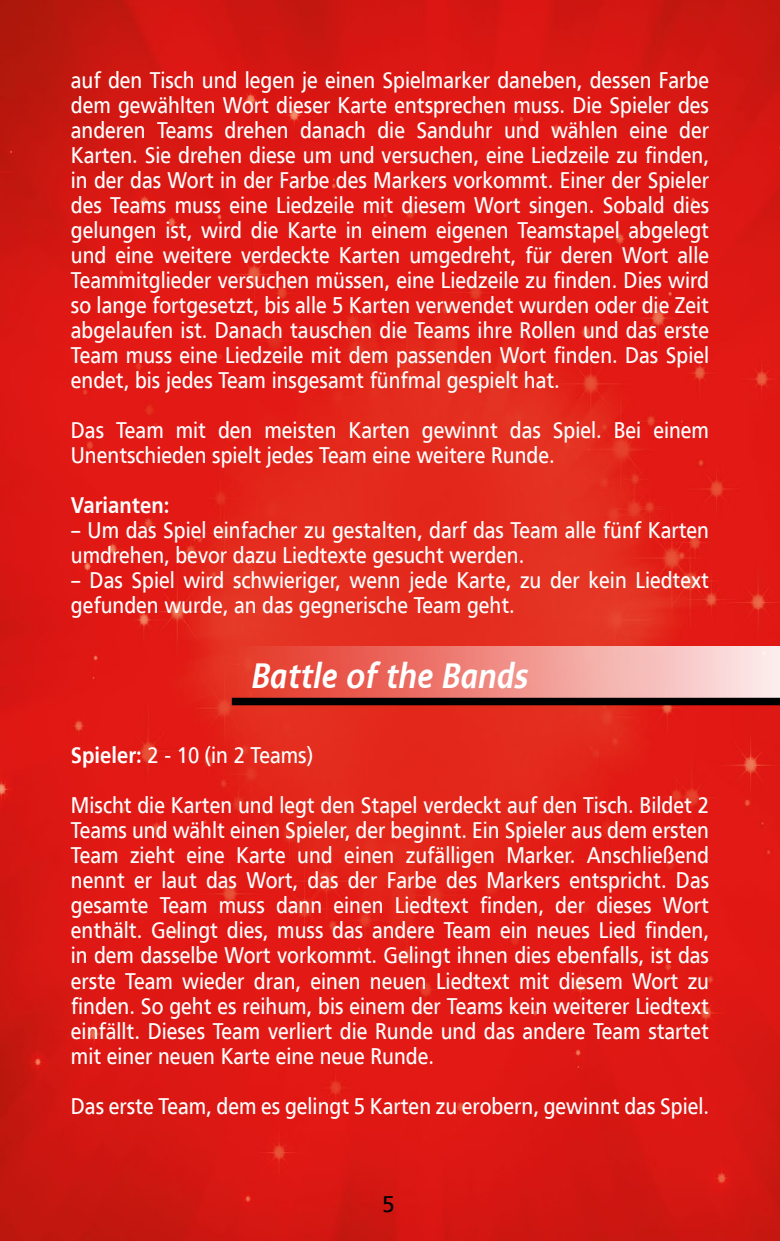
<style>
.page{position:relative;width:780px;height:1241px;background:#fff}
.page>*{position:absolute;margin:0;border:0;box-sizing:border-box;transform-origin:0 0}
.t1{font:italic 700 35px "PF Catalog";color:#fff;scale:.9 1}
.t2{font:22.5px/25px "PF Catalog";color:#fff;scale:.9 1}
.t3{font:700 22.5px "PF Catalog";color:#fff;scale:.9 1}
.t4{font:22.5px "PF Catalog";color:#000}
.s1{font-weight:700}
</style>
<div class="page">
<img style="left:0;top:0;width:780px;height:1240px">
<div style="left:230px;top:646px;width:550px;height:54px;background:linear-gradient(to right,#e43121,#fceced)"></div>
<div style="left:232px;top:697px;width:548px;height:8px;background:#000"></div>
<p class="t2" style="left:71px;top:68px;width:710px;text-align:justify">auf den Tisch und legen je einen Spielmarker daneben, dessen Farbe dem gewählten Wort dieser Karte entsprechen muss. Die Spieler des anderen Teams drehen danach die Sanduhr und wählen eine der Karten. Sie drehen diese um und versuchen, eine Liedzeile zu finden, in der das Wort in der Farbe des Markers vorkommt. Einer der Spieler des Teams muss eine Liedzeile mit diesem Wort singen. Sobald dies gelungen ist, wird die Karte in einem eigenen Teamstapel abgelegt und eine weitere verdeckte Karten umgedreht, für deren Wort alle Teammitglieder versuchen müssen, eine Liedzeile zu finden. Dies wird so lange fortgesetzt, bis alle 5 Karten verwendet wurden oder die Zeit abgelaufen ist. Danach tauschen die Teams ihre Rollen und das erste Team muss eine Liedzeile mit dem passenden Wort finden. Das Spiel endet, bis jedes Team insgesamt fünfmal gespielt hat.</p>
<p class="t2" style="left:71px;top:418px;width:710px">Das Team mit den meisten Karten gewinnt das Spiel. Bei einem<br>Unentschieden spielt jedes Team eine weitere Runde.</p>
<p class="t3" style="left:71px;top:492px;width:111px">Varianten:</p>
<p class="t2" style="left:71px;top:518px;width:710px">– Um das Spiel einfacher zu gestalten, darf das Team alle fünf Karten umdrehen, bevor dazu Liedtexte gesucht werden.</p>
<p class="t2" style="left:71px;top:568px;width:710px">– Das Spiel wird schwieriger, wenn jede Karte, zu der kein Liedtext gefunden wurde, an das gegnerische Team geht.</p>
<h1 class="t1" style="left:251px;top:655px;width:309px">Battle of the Bands</h1>
<p class="t2" style="left:71px;top:743px;width:270px"><span class="s1">Spieler:</span> 2 - 10 (in 2 Teams)</p>
<p class="t2" style="left:71px;top:793px;width:710px;text-align:justify">Mischt die Karten und legt den Stapel verdeckt auf den Tisch. Bildet 2<br>Teams und wählt einen Spieler, der beginnt. Ein Spieler aus dem ersten Team zieht eine Karte und einen zufälligen Marker. Anschließend nennt er laut das Wort, das der Farbe des Markers entspricht. Das gesamte Team muss dann einen Liedtext finden, der dieses Wort enthält. Gelingt dies, muss das andere Team ein neues Lied finden, in dem dasselbe Wort vorkommt. Gelingt ihnen dies ebenfalls, ist das erste Team wieder dran, einen neuen Liedtext mit diesem Wort zu finden. So geht es reihum, bis einem der Teams kein weiterer Liedtext einfällt. Dieses Team verliert die Runde und das andere Team startet mit einer neuen Karte eine neue Runde.</p>
<p class="t2" style="left:71px;top:1093px;width:710px">Das erste Team, dem es gelingt 5 Karten zu erobern, gewinnt das Spiel.</p>
<p class="t4" style="left:382px;top:1191px;width:14px">5</p>
</div>
